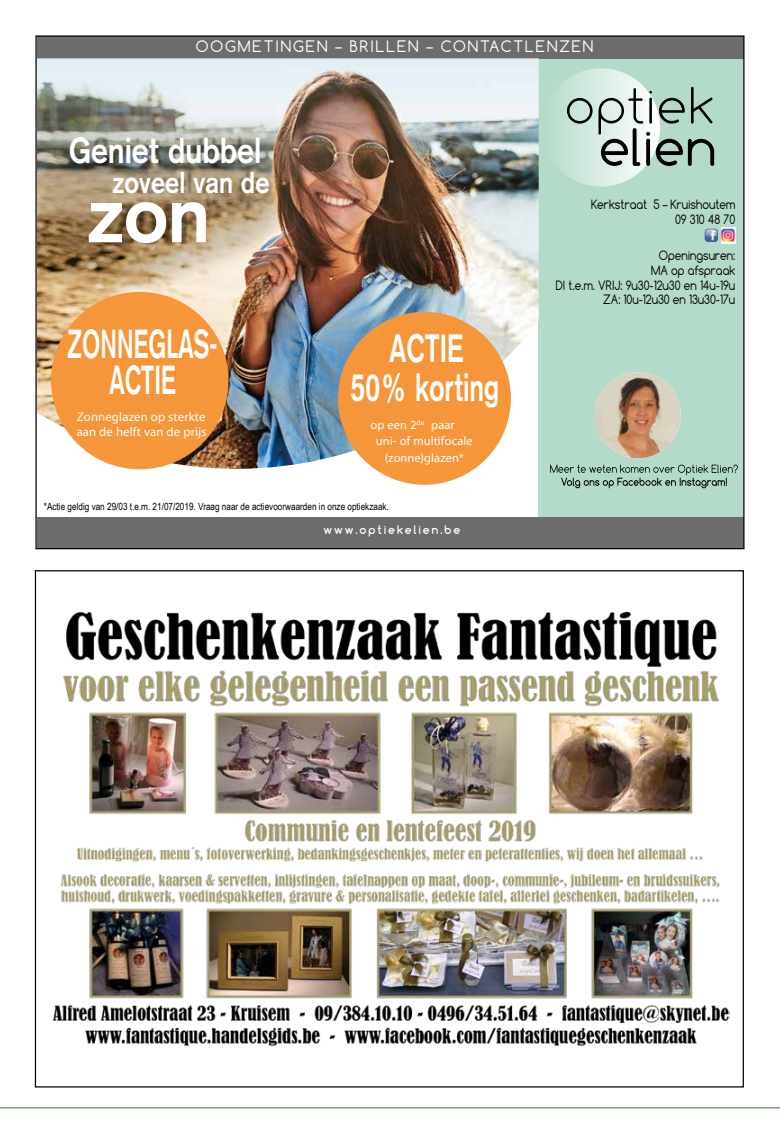
<style>
.page{position:relative;width:780px;height:1134px;background:#fff}
.page>*{position:absolute;margin:0;border:0;box-sizing:border-box;transform-origin:0 0}
.t1{font:700 77.5px "Akzidenz Grotesk";color:#fff}
.t2{font:700 39.75px/35.4px "Akzidenz Grotesk";letter-spacing:.005em;color:#fff;text-align:center;scale:.6 1}
.t3{font:700 38.75px/38.8px "Akzidenz Grotesk";letter-spacing:.005em;color:#fff;text-align:center;scale:.69 1}
.t4{font:700 35.5px "Akzidenz Grotesk";color:#fff;scale:.85 1}
.t5{font:700 29.75px "Akzidenz Grotesk";letter-spacing:.005em;color:#fff;scale:.85 1}
.t6{font:15px "Comfortaa";letter-spacing:.13em;color:#fff}
.t7{font:12.75px/15.2px "Myriad Pro";letter-spacing:.01em;color:#fff}
.t8{font:12.38px "Myriad Pro";letter-spacing:.01em;color:#fff}
.t9{font:12.25px/14.6px "Comfortaa";color:#000;text-align:right;scale:.88 1}
.t10{font:700 11.25px "Comfortaa";letter-spacing:.17em;color:#fff}
.t11{font:10px "Arial Narrow";color:#000}
</style>
<div class="page">
<svg style="left:0;top:1064px;width:780px;height:45px"></svg>
<img style="left:52px;top:611px;width:677px;height:436px">
<div style="left:538px;top:36px;width:205px;height:481px;background:#b4dbca"></div>
<svg style="left:541px;top:68px;width:119px;height:119px"></svg>
<svg style="left:567px;top:87px;width:147px;height:79px"></svg>
<img style="left:704px;top:228px;width:14px;height:14px">
<img style="left:721px;top:227px;width:14px;height:16px">
<img style="left:594px;top:372px;width:86px;height:86px;border-radius:43px">
<svg style="left:550px;top:465px;width:187px;height:23px"></svg>
<div style="left:37px;top:517px;width:706px;height:31px;background:#6c6c6c"></div>
<div style="left:37px;top:36px;width:706px;height:22px;background:#6c6c6c"></div>
<img style="left:37px;top:58px;width:501px;height:411px">
<img style="left:93px;top:136px;width:168px;height:109px">
<div style="left:338px;top:312px;width:173px;height:173px;background:#f49639;border-radius:50%"></div>
<div style="left:51px;top:292px;width:177px;height:177px;background:#f49639;border-radius:50%"></div>
<p class="t6" style="left:196px;top:37px;width:399px">OOGMETINGEN – BRILLEN – CONTACTLENZEN</p>
<h3 class="t4" style="left:69px;top:130px;width:228px">Geniet dubbel</h3>
<h3 class="t5" style="left:112px;top:165px;width:187px">zoveel van de</h3>
<h1 class="t1" style="left:87px;top:169px;width:125px">zon</h1>
<h2 class="t2" style="left:68px;top:326px;width:251px">ZONNEGLAS-<br>ACTIE</h2>
<p class="t7" style="left:77px;top:409px;width:131px">Zonneglazen op sterkte aan de helft van de prijs</p>
<h3 class="t3" style="left:350px;top:329px;width:217px">ACTIE<br>50% korting</h3>
<p class="t8" style="left:370px;top:417px;width:86px">op een 2<sup>de</sup> paar</p>
<p class="t8" style="left:376px;top:433px;width:98px">uni- of multifocale</p>
<p class="t8" style="left:384px;top:450px;width:81px">(zonne)glazen*</p>
<p class="t11" style="left:44px;top:499px;width:346px">*Actie geldig van 29/03 t.e.m. 21/07/2019. Vraag naar de actievoorwaarden in onze optiekzaak.</p>
<p class="t10" style="left:323px;top:522px;width:138px">www.optiekelien.be</p>
<p class="t9" style="left:591px;top:197px;width:165px">Kerkstraat 5 – Kruishoutem<br>09 310 48 70</p>
<p class="t9" style="left:555px;top:248px;width:205px">Openingsuren:<br>MA op afspraak<br>DI t.e.m. VRIJ: 9u30-12u30 en 14u-19u<br>ZA: 10u-12u30 en 13u30-17u</p>
</div>
